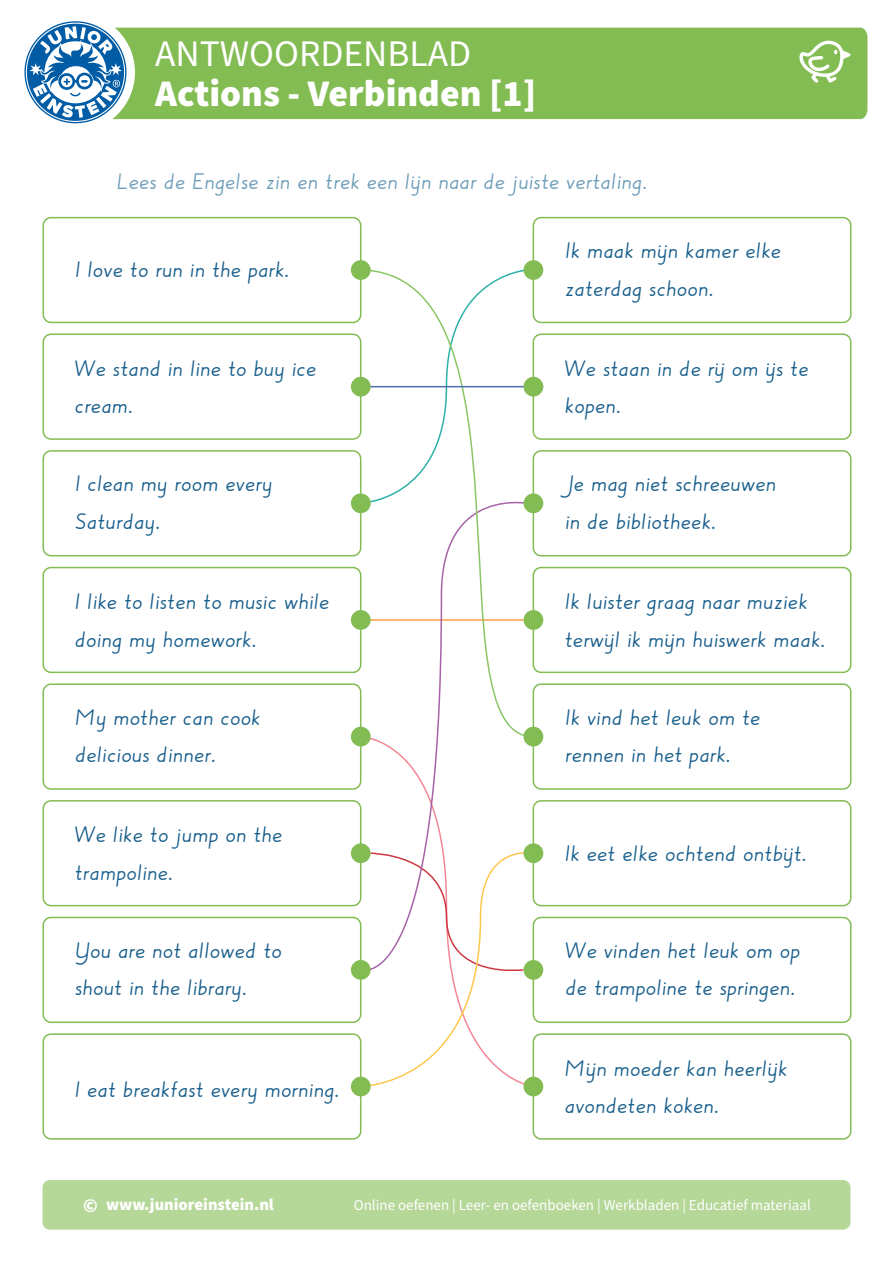
<style>
.page{position:relative;width:893px;height:1263px;background:#fff}
.page>*{position:absolute;margin:0;border:0;box-sizing:border-box;transform-origin:0 0}
.t1{font:900 37.5px "Source Sans Pro";color:#fff}
.t2{font:37.5px "Source Sans Pro";color:#fff}
.t3{font:22.5px/37.5px "JE blokletters basis Regular";color:#175e8c}
.t4{font:22.5px "JE blokletters basis Regular";color:#6c9cb8}
.t5{font:900 16.5px "Source Sans Pro";color:#fff}
.t6{font:15px "Source Sans Pro";color:#fff}
.s1{font-size:19.5px}
</style>
<div class="page">
<div style="left:43px;top:1180px;width:807px;height:50px;background:#b5d798;border-radius:7px"></div>
<div style="left:126px;top:28px;width:741px;height:91px;background:#83bc53"></div>
<div style="left:16px;top:13px;width:119px;height:119px;background:#fff;border-radius:50%"></div>
<svg style="left:24px;top:21px;width:102px;height:102px"></svg>
<svg style="left:799px;top:41px;width:51px;height:42px"></svg>
<svg style="left:358px;top:1005px;width:176px;height:81px"></svg>
<svg style="left:358px;top:738px;width:176px;height:267px"></svg>
<svg style="left:358px;top:269px;width:185px;height:469px"></svg>
<div style="left:43px;top:217px;width:318px;height:106px;border:2px solid #83bc53;border-radius:8px"></div>
<div style="left:351px;top:260px;width:20px;height:20px;background:#83bc53;border-radius:50%"></div>
<div style="left:533px;top:217px;width:318px;height:106px;border:2px solid #83bc53;border-radius:8px"></div>
<div style="left:523px;top:260px;width:20px;height:20px;background:#83bc53;border-radius:50%"></div>
<div style="left:43px;top:450px;width:318px;height:106px;border:2px solid #83bc53;border-radius:8px"></div>
<div style="left:351px;top:493px;width:20px;height:20px;background:#83bc53;border-radius:50%"></div>
<div style="left:533px;top:450px;width:318px;height:106px;border:2px solid #83bc53;border-radius:8px"></div>
<div style="left:523px;top:493px;width:20px;height:20px;background:#83bc53;border-radius:50%"></div>
<div style="left:43px;top:683px;width:318px;height:107px;border:2px solid #83bc53;border-radius:8px"></div>
<div style="left:351px;top:727px;width:20px;height:19px;background:#83bc53;border-radius:50%"></div>
<hr style="left:359px;top:386px;width:184px;height:1px;background:#506fb0">
<div style="left:533px;top:683px;width:318px;height:107px;border:2px solid #83bc53;border-radius:8px"></div>
<div style="left:523px;top:727px;width:20px;height:19px;background:#83bc53;border-radius:50%"></div>
<div style="left:43px;top:917px;width:318px;height:106px;border:2px solid #83bc53;border-radius:8px"></div>
<div style="left:351px;top:960px;width:20px;height:20px;background:#83bc53;border-radius:50%"></div>
<div style="left:533px;top:917px;width:318px;height:106px;border:2px solid #83bc53;border-radius:8px"></div>
<div style="left:523px;top:960px;width:20px;height:20px;background:#83bc53;border-radius:50%"></div>
<div style="left:43px;top:333px;width:318px;height:107px;border:2px solid #83bc53;border-radius:8px"></div>
<div style="left:351px;top:377px;width:20px;height:20px;background:#83bc53;border-radius:50%"></div>
<div style="left:533px;top:333px;width:318px;height:107px;border:2px solid #83bc53;border-radius:8px"></div>
<div style="left:523px;top:377px;width:20px;height:20px;background:#83bc53;border-radius:50%"></div>
<div style="left:43px;top:567px;width:318px;height:106px;border:2px solid #83bc53;border-radius:8px"></div>
<div style="left:351px;top:610px;width:20px;height:20px;background:#83bc53;border-radius:50%"></div>
<div style="left:533px;top:567px;width:318px;height:106px;border:2px solid #83bc53;border-radius:8px"></div>
<div style="left:523px;top:610px;width:20px;height:20px;background:#83bc53;border-radius:50%"></div>
<div style="left:43px;top:800px;width:318px;height:106px;border:2px solid #83bc53;border-radius:8px"></div>
<div style="left:351px;top:843px;width:20px;height:20px;background:#83bc53;border-radius:50%"></div>
<div style="left:533px;top:800px;width:318px;height:106px;border:2px solid #83bc53;border-radius:8px"></div>
<div style="left:523px;top:843px;width:20px;height:20px;background:#83bc53;border-radius:50%"></div>
<div style="left:43px;top:1033px;width:318px;height:107px;border:2px solid #83bc53;border-radius:8px"></div>
<div style="left:351px;top:1076px;width:20px;height:20px;background:#83bc53;border-radius:50%"></div>
<div style="left:533px;top:1033px;width:318px;height:107px;border:2px solid #83bc53;border-radius:8px"></div>
<div style="left:523px;top:1076px;width:20px;height:20px;background:#83bc53;border-radius:50%"></div>
<h1 class="t2" style="left:155px;top:29px;width:318px">ANTWOORDENBLAD</h1>
<p class="t1" style="left:155px;top:67px;width:383px">Actions - Verbinden [1]</p>
<p class="t4" style="left:117px;top:173px;width:531px">Lees de Engelse zin en trek een lijn naar de juiste vertaling.</p>
<p class="t3" style="left:75px;top:253px;width:216px">I love to run in the park.</p>
<p class="t3" style="left:565px;top:235px;width:218px">Ik maak mijn kamer elke zaterdag schoon.</p>
<p class="t3" style="left:75px;top:352px;width:243px">We stand in line to buy ice cream.</p>
<p class="t3" style="left:565px;top:352px;width:245px">We staan in de rij om ijs te kopen.</p>
<p class="t3" style="left:75px;top:468px;width:199px">I clean my room every<br>Saturday.</p>
<p class="t3" style="left:565px;top:468px;width:213px">Je mag niet schreeuwen in de bibliotheek.</p>
<p class="t3" style="left:75px;top:586px;width:256px">I like to listen to music while doing my homework.</p>
<p class="t3" style="left:565px;top:586px;width:262px">Ik luister graag naar muziek terwijl ik mijn huiswerk maak.</p>
<p class="t3" style="left:75px;top:701px;width:187px">My mother can cook delicious dinner.</p>
<p class="t3" style="left:565px;top:701px;width:197px">Ik vind het leuk om te rennen in het park.</p>
<p class="t3" style="left:75px;top:819px;width:209px">We like to jump on the trampoline.</p>
<p class="t3" style="left:565px;top:838px;width:243px">Ik eet elke ochtend ontbijt.</p>
<p class="t3" style="left:75px;top:934px;width:209px">You are not allowed to shout in the library.</p>
<p class="t3" style="left:566px;top:934px;width:236px">We vinden het leuk om op de trampoline te springen.</p>
<p class="t3" style="left:75px;top:1074px;width:266px">I eat breakfast every morning.</p>
<p class="t3" style="left:565px;top:1052px;width:224px">Mijn moeder kan heerlijk avondeten koken.</p>
<p class="t5" style="left:83px;top:1193px;width:192px"><span class="s1">©</span> www.junioreinstein.nl</p>
<p class="t6" style="left:354px;top:1195px;width:458px">Online oefenen | Leer- en oefenboeken | Werkbladen | Educatief materiaal</p>
</div>
